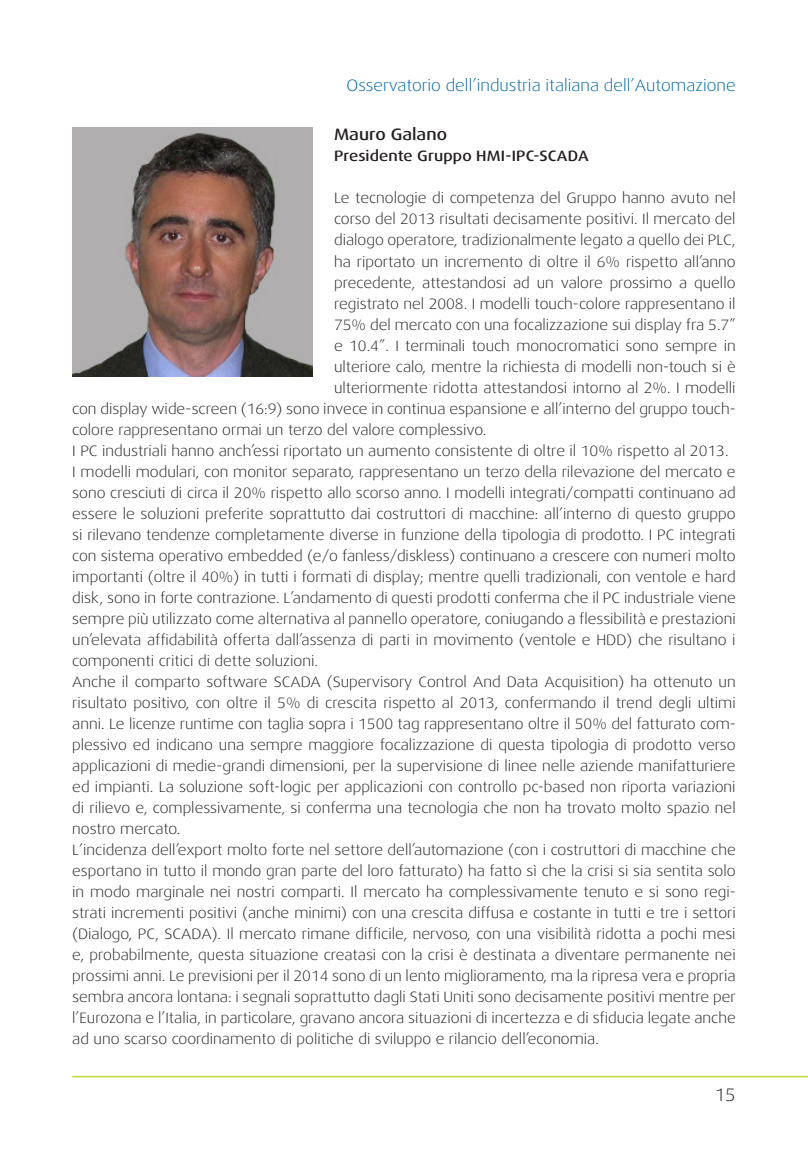
<style>
.page{position:relative;width:808px;height:1149px;background:#fff}
.page>*{position:absolute;margin:0;border:0;box-sizing:border-box;transform-origin:0 0}
.t1{font:300 18px "Dax Wide";color:#231f20}
.t2{font:300 16.5px "Dax Wide";color:#0067a5}
.giustificato{font:500 16.5px "Dax Wide";letter-spacing:.005em;color:#231f20}
.giustificato-2{font:300 15px/21px "Dax Wide";color:#231f20;text-align:justify}
.giustificato-3{font:500 15px "Dax Wide";letter-spacing:.01em;color:#231f20}
</style>
<div class="page">
<hr style="left:72px;top:1075px;width:736px;height:1px;background:#c1d72f">
<img style="left:72px;top:128px;width:241px;height:248px">
<p class="t2" style="left:346px;top:76px;width:391px">Osservatorio dell’industria italiana dell’Automazione</p>
<p class="giustificato" style="left:334px;top:125px;width:115px">Mauro Galano</p>
<p class="giustificato-3" style="left:334px;top:148px;width:256px">Presidente Gruppo HMI-IPC-SCADA</p>
<p class="giustificato-2" style="left:334px;top:188px;width:403px">Le tecnologie di competenza del Gruppo hanno avuto nel</p>
<p class="giustificato-2" style="left:334px;top:209px;width:403px">corso del 2013 risultati decisamente positivi. Il mercato del</p>
<p class="giustificato-2" style="left:334px;top:230px;width:403px">dialogo operatore, tradizionalmente legato a quello dei PLC,</p>
<p class="giustificato-2" style="left:334px;top:251px;width:403px">ha riportato un incremento di oltre il 6% rispetto all’anno</p>
<p class="giustificato-2" style="left:334px;top:272px;width:403px">precedente, attestandosi ad un valore prossimo a quello</p>
<p class="giustificato-2" style="left:334px;top:293px;width:403px">registrato nel 2008. I modelli touch-colore rappresentano il</p>
<p class="giustificato-2" style="left:334px;top:314px;width:403px">75% del mercato con una focalizzazione sui display fra 5.7”</p>
<p class="giustificato-2" style="left:334px;top:335px;width:403px">e 10.4”. I terminali touch monocromatici sono sempre in</p>
<p class="giustificato-2" style="left:334px;top:356px;width:403px">ulteriore calo, mentre la richiesta di modelli non-touch si è</p>
<p class="giustificato-2" style="left:334px;top:377px;width:403px">ulteriormente ridotta attestandosi intorno al 2%. I modelli</p>
<p class="giustificato-2" style="left:72px;top:398px;width:665px">con display wide-screen (16:9) sono invece in continua espansione e all’interno del gruppo touch-</p>
<p class="giustificato-2" style="left:72px;top:419px;width:416px">colore rappresentano ormai un terzo del valore complessivo.</p>
<p class="giustificato-2" style="left:72px;top:440px;width:658px">I PC industriali hanno anch’essi riportato un aumento consistente di oltre il 10% rispetto al 2013.</p>
<p class="giustificato-2" style="left:72px;top:461px;width:665px">I modelli modulari, con monitor separato, rappresentano un terzo della rilevazione del mercato e sono cresciuti di circa il 20% rispetto allo scorso anno. I modelli integrati/compatti continuano ad essere le soluzioni preferite soprattutto dai costruttori di macchine: all’interno di questo gruppo si rilevano tendenze completamente diverse in funzione della tipologia di prodotto. I PC integrati con sistema operativo embedded (e/o fanless/diskless) continuano a crescere con numeri molto importanti (oltre il 40%) in tutti i formati di display; mentre quelli tradizionali, con ventole e hard disk, sono in forte contrazione. L’andamento di questi prodotti conferma che il PC industriale viene sempre più utilizzato come alternativa al pannello operatore, coniugando a flessibilità e prestazioni un’elevata affidabilità offerta dall’assenza di parti in movimento (ventole e HDD) che risultano i componenti critici di dette soluzioni.</p>
<p class="giustificato-2" style="left:72px;top:671px;width:665px">Anche il comparto software SCADA (Supervisory Control And Data Acquisition) ha ottenuto un risultato positivo, con oltre il 5% di crescita rispetto al 2013, confermando il trend degli ultimi anni. Le licenze runtime con taglia sopra i 1500 tag rappresentano oltre il 50% del fatturato com&shy;plessivo ed indicano una sempre maggiore focalizzazione di questa tipologia di prodotto verso applicazioni di medie-grandi dimensioni, per la supervisione di linee nelle aziende manifatturiere ed impianti. La soluzione soft-logic per applicazioni con controllo pc-based non riporta variazioni di rilievo e, complessivamente, si conferma una tecnologia che non ha trovato molto spazio nel nostro mercato.</p>
<p class="giustificato-2" style="left:72px;top:839px;width:665px">L’incidenza dell’export molto forte nel settore dell’automazione (con i costruttori di macchine che esportano in tutto il mondo gran parte del loro fatturato) ha fatto sì che la crisi si sia sentita solo in modo marginale nei nostri comparti. Il mercato ha complessivamente tenuto e si sono regi&shy;strati incrementi positivi (anche minimi) con una crescita diffusa e costante in tutti e tre i settori (Dialogo, PC, SCADA). Il mercato rimane difficile, nervoso, con una visibilità ridotta a pochi mesi e, probabilmente, questa situazione creatasi con la crisi è destinata a diventare permanente nei prossimi anni. Le previsioni per il 2014 sono di un lento miglioramento, ma la ripresa vera e propria sembra ancora lontana: i segnali soprattutto dagli Stati Uniti sono decisamente positivi mentre per l’Eurozona e l’Italia, in particolare, gravano ancora situazioni di incertezza e di sfiducia legate anche ad uno scarso coordinamento di politiche di sviluppo e rilancio dell’economia.</p>
<p class="t1" style="left:715px;top:1084px;width:23px">15</p>
</div>
